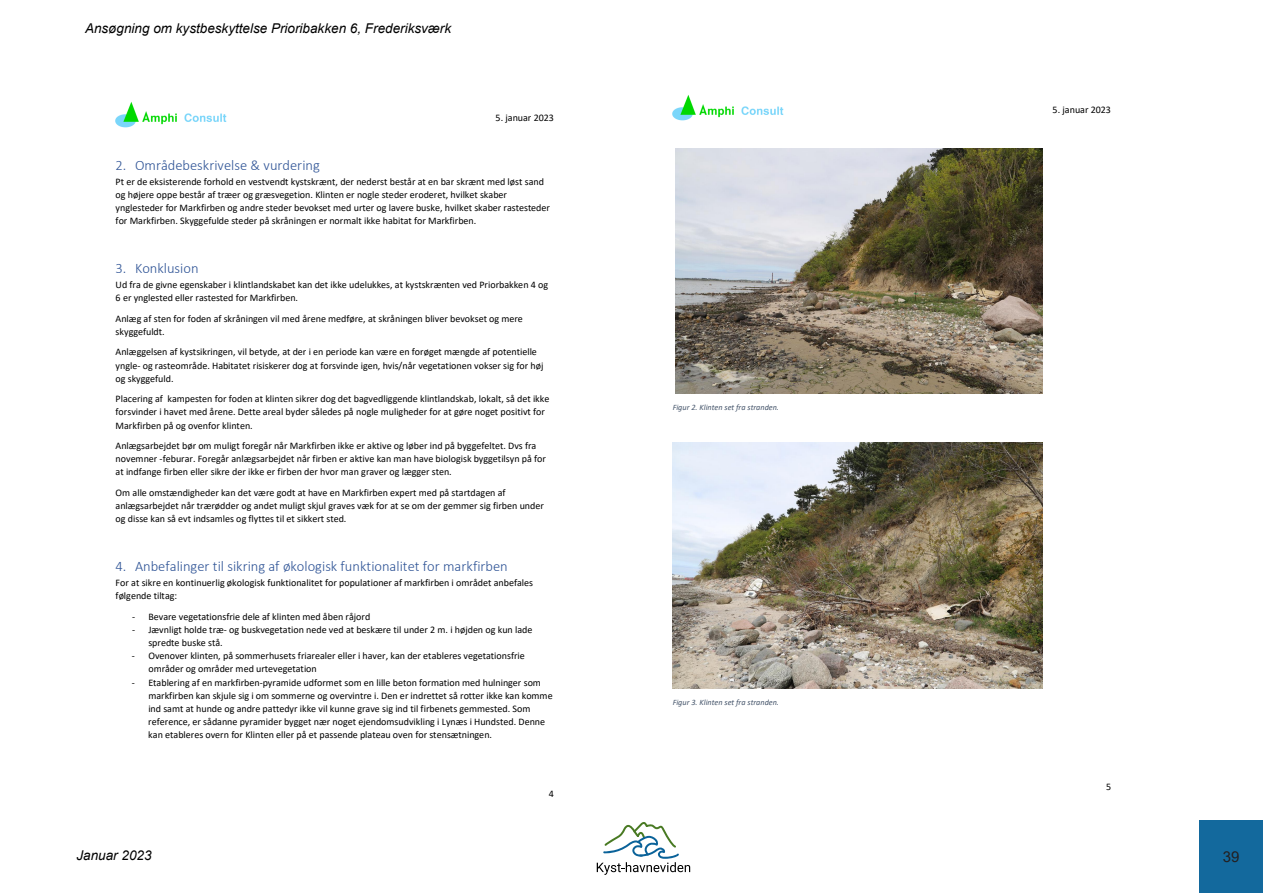
<style>
.page{position:relative;width:1263px;height:893px;background:#fff}
.page>*{position:absolute;margin:0;border:0;box-sizing:border-box;transform-origin:0 0}
.t1{font:15px "Arial";color:#231f20}
.t2{font:300 14.55px "Calibri";color:#2f5496}
.t3{font:italic 13.5px "Arial";color:#000}
.t4{font:10.05px/13.2px "Calibri";color:#000}
.t5{font:italic 8.25px "Calibri";color:#44546a}
</style>
<div class="page">
<div style="left:1199px;top:821px;width:64px;height:72px;background:#13699d"></div>
<svg style="left:597px;top:822px;width:93px;height:53px"></svg>
<img style="left:116px;top:102px;width:111px;height:26px">
<img style="left:673px;top:95px;width:111px;height:25px">
<img style="left:675px;top:149px;width:367px;height:245px">
<img style="left:673px;top:442px;width:370px;height:247px">
<h3 class="t3" style="left:85px;top:20px;width:368px">Ansøgning om kystbeskyttelse Prioribakken 6, Frederiksværk</h3>
<p class="t4" style="left:496px;top:110px;width:60px">5. januar 2023</p>
<p class="t2" style="left:116px;top:156px;width:206px">2. Områdebeskrivelse &amp; vurdering</p>
<p class="t4" style="left:116px;top:175px;width:436px">Pt er de eksisterende forhold en vestvendt kystskrænt, der nederst består at en bar skrænt med løst sand og højere oppe består af træer og græsvegetion. Klinten er nogle steder eroderet, hvilket skaber ynglesteder for Markfirben og andre steder bevokset med urter og lavere buske, hvilket skaber rastesteder for Markfirben. Skyggefulde steder på skråningen er normalt ikke habitat for Markfirben.</p>
<p class="t2" style="left:116px;top:260px;width:84px">3. Konklusion</p>
<p class="t4" style="left:116px;top:278px;width:434px">Ud fra de givne egenskaber i klintlandskabet kan det ikke udelukkes, at kystskrænten ved Priorbakken 4 og<br>6 er ynglested eller rastested for Markfirben.</p>
<p class="t4" style="left:116px;top:312px;width:409px">Anlæg af sten for foden af skråningen vil med årene medføre, at skråningen bliver bevokset og mere skyggefuldt.</p>
<p class="t4" style="left:116px;top:345px;width:430px">Anlæggelsen af kystsikringen, vil betyde, at der i en periode kan være en forøget mængde af potentielle yngle- og rasteområde. Habitatet risiskerer dog at forsvinde igen, hvis/når vegetationen vokser sig for høj og skyggefuld.</p>
<p class="t4" style="left:116px;top:392px;width:435px">Placering af kampesten for foden at klinten sikrer dog det bagvedliggende klintlandskab, lokalt, så det ikke forsvinder i havet med årene. Dette areal byder således på nogle muligheder for at gøre noget positivt for<br>Markfirben på og ovenfor klinten.</p>
<p class="t4" style="left:116px;top:439px;width:432px">Anlægsarbejdet bør om muligt foregår når Markfirben ikke er aktive og løber ind på byggefeltet. Dvs fra novemner -feburar. Foregår anlægsarbejdet når firben er aktive kan man have biologisk byggetilsyn på for at indfange firben eller sikre der ikke er firben der hvor man graver og lægger sten.</p>
<p class="t4" style="left:116px;top:486px;width:430px">Om alle omstændigheder kan det være godt at have en Markfirben expert med på startdagen af anlægsarbejdet når trærødder og andet muligt skjul graves væk for at se om der gemmer sig firben under og disse kan så evt indsamles og flyttes til et sikkert sted.</p>
<p class="t2" style="left:116px;top:557px;width:394px">4. Anbefalinger til sikring af økologisk funktionalitet for markfirben</p>
<p class="t4" style="left:116px;top:576px;width:419px">For at sikre en kontinuerlig økologisk funktionalitet for populationer af markfirben i området anbefales følgende tiltag:</p>
<p class="t4" style="left:132px;top:609px;width:240px">- Bevare vegetationsfrie dele af klinten med åben råjord</p>
<p class="t4" style="left:148px;top:623px;width:386px;text-indent:-16px">- Jævnligt holde træ- og buskvegetation nede ved at beskære til under 2 m. i højden og kun lade spredte buske stå.</p>
<p class="t4" style="left:148px;top:649px;width:378px;text-indent:-16px">- Ovenover klinten, på sommerhusets friarealer eller i haver, kan der etableres vegetationsfrie områder og områder med urtevegetation</p>
<p class="t4" style="left:148px;top:675px;width:406px;text-indent:-16px">- Etablering af en markfirben-pyramide udformet som en lille beton formation med hulninger som markfirben kan skjule sig i om sommerne og overvintre i. Den er indrettet så rotter ikke kan komme ind samt at hunde og andre pattedyr ikke vil kunne grave sig ind til firbenets gemmested. Som reference, er sådanne pyramider bygget nær noget ejendomsudvikling i Lynæs i Hundsted. Denne kan etableres overn for Klinten eller på et passende plateau oven for stensætningen.</p>
<h3 class="t3" style="left:77px;top:847px;width:77px">Januar 2023</h3>
<p class="t4" style="left:549px;top:787px;width:7px">4</p>
<p class="t5" style="left:673px;top:402px;width:108px">Figur 2. Klinten set fra stranden.</p>
<p class="t5" style="left:673px;top:697px;width:108px">Figur 3. Klinten set fra stranden.</p>
<p class="t4" style="left:1053px;top:103px;width:60px">5. januar 2023</p>
<p class="t4" style="left:1106px;top:780px;width:7px">5</p>
<h1 class="t1" style="left:1223px;top:847px;width:18px">39</h1>
</div>
